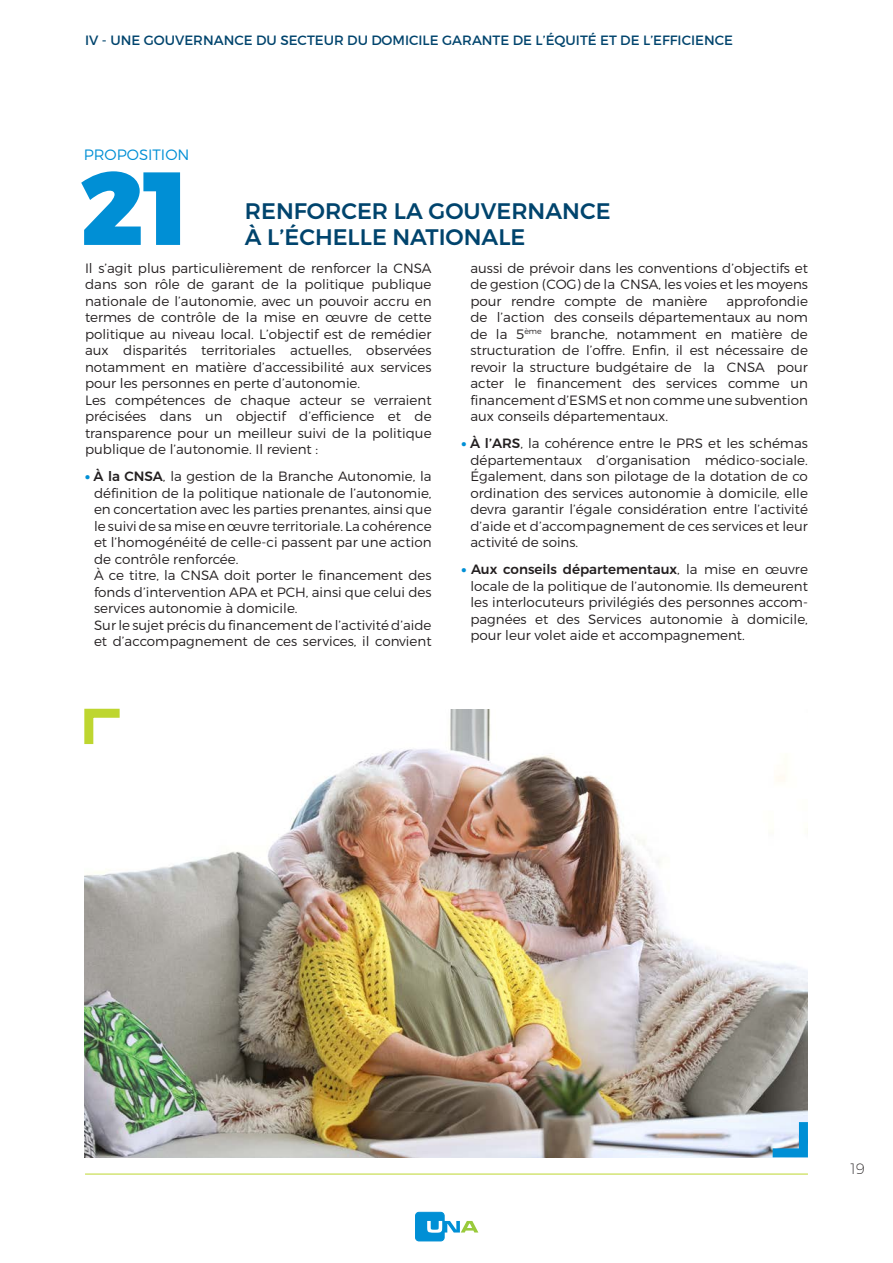
<style>
.page{position:relative;width:893px;height:1263px;background:#fff}
.page>*{position:absolute;margin:0;border:0;box-sizing:border-box;transform-origin:0 0}
.t1{font:900 103.5px "Montserrat";color:#008fd5}
.t2{font:500 22.5px "Montserrat";color:#00446d}
.t3{font:300 15px "Montserrat";color:#008fd5}
.t4{font:200 15px "Montserrat";color:#231f20}
.t5{font:300 13.5px/16.5px "Montserrat";color:#231f20;text-align:justify}
.t6{font:13.5px "Montserrat";color:#00446d}
.s1{font-weight:900;color:#008fd5}
.s2{font-weight:500}
</style>
<div class="page">
<hr style="left:85px;top:1174px;width:723px;height:1px;background:#bed630">
<div style="left:415px;top:1212px;width:29px;height:29px;background:#008fd5;border-radius:3px"></div>
<div style="left:415px;top:1212px;width:29px;height:29px;border:1px solid #008fd5;border-radius:3px"></div>
<svg style="left:427px;top:1221px;width:51px;height:12px"></svg>
<img style="left:84px;top:709px;width:724px;height:448px">
<svg style="left:84px;top:708px;width:45px;height:45px"></svg>
<svg style="left:764px;top:1113px;width:44px;height:45px;background:#9fcce8"></svg>
<p class="t6" style="left:85px;top:32px;width:649px">IV - UNE GOUVERNANCE DU SECTEUR DU DOMICILE GARANTE DE L’ÉQUITÉ ET DE L’EFFICIENCE</p>
<p class="t3" style="left:84px;top:145px;width:107px">PROPOSITION</p>
<p class="t1" style="left:80px;top:143px;width:110px">21</p>
<p class="t2" style="left:245px;top:198px;width:367px">RENFORCER LA GOUVERNANCE</p>
<p class="t2" style="left:245px;top:223px;width:282px">À L’ÉCHELLE NATIONALE</p>
<p class="t5" style="left:85px;top:259px;width:348px">Il s’agit plus particulièrement de renforcer la CNSA dans son rôle de garant de la politique publique nationale de l’autonomie, avec un pouvoir accru en termes de contrôle de la mise en œuvre de cette politique au niveau local. L’objectif est de remédier aux disparités territoriales actuelles, observées notamment en matière d’accessibilité aux services pour les personnes en perte d’autonomie.</p>
<p class="t5" style="left:85px;top:391px;width:348px">Les compétences de chaque acteur se verraient précisées dans un objectif d’efficience et de transparence pour un meilleur suivi de la politique publique de l’autonomie. Il revient :</p>
<p class="t5" style="left:94px;top:468px;width:339px;text-indent:-9px"><span class="s1">•</span> <span class="s2">À la CNSA</span>, la gestion de la Branche Autonomie, la définition de la politique nationale de l’autonomie, en concertation avec les parties prenantes, ainsi que le suivi de sa mise en œuvre territoriale. La cohérence et l’homogénéité de celle-ci passent par une action de contrôle renforcée.</p>
<p class="t5" style="left:94px;top:567px;width:339px">À ce titre, la CNSA doit porter le financement des fonds d’intervention APA et PCH, ainsi que celui des services autonomie à domicile.</p>
<p class="t5" style="left:94px;top:616px;width:339px">Sur le sujet précis du financement de l’activité d’aide et d’accompagnement de ces services, il convient</p>
<p class="t5" style="left:470px;top:259px;width:339px">aussi de prévoir dans les conventions d’objectifs et de gestion (COG) de la CNSA, les voies et les moyens pour rendre compte de manière</p>
<p class="t5" style="left:470px;top:292px;width:339px;text-indent:256px">approfondie de l’action des conseils départementaux au nom de la 5<sup>ème</sup> branche, notamment en matière de structuration de l’offre. Enfin, il est nécessaire de revoir la structure budgétaire de la CNSA pour acter le financement des services comme un financement d’ESMS et non comme une subvention aux conseils départementaux.</p>
<p class="t5" style="left:470px;top:435px;width:339px;text-indent:-9px"><span class="s1">•</span> <span class="s2">À l’ARS</span>, la cohérence entre le PRS et les schémas départementaux d’organisation médico-sociale.<br>Également, dans son pilotage de la dotation de co ordination des services autonomie à domicile, elle devra garantir l’égale considération entre l’activité d’aide et d’accompagnement de ces services et leur activité de soins.</p>
<p class="t5" style="left:470px;top:561px;width:339px;text-indent:-9px"><span class="s1">•</span> <span class="s2">Aux conseils départementaux</span>, la mise en œuvre locale de la politique de l’autonomie. Ils demeurent les interlocuteurs privilégiés des personnes accom&shy;pagnées et des Services autonomie à domicile, pour leur volet aide et accompagnement.</p>
<p class="t4" style="left:850px;top:1159px;width:16px">19</p>
</div>
